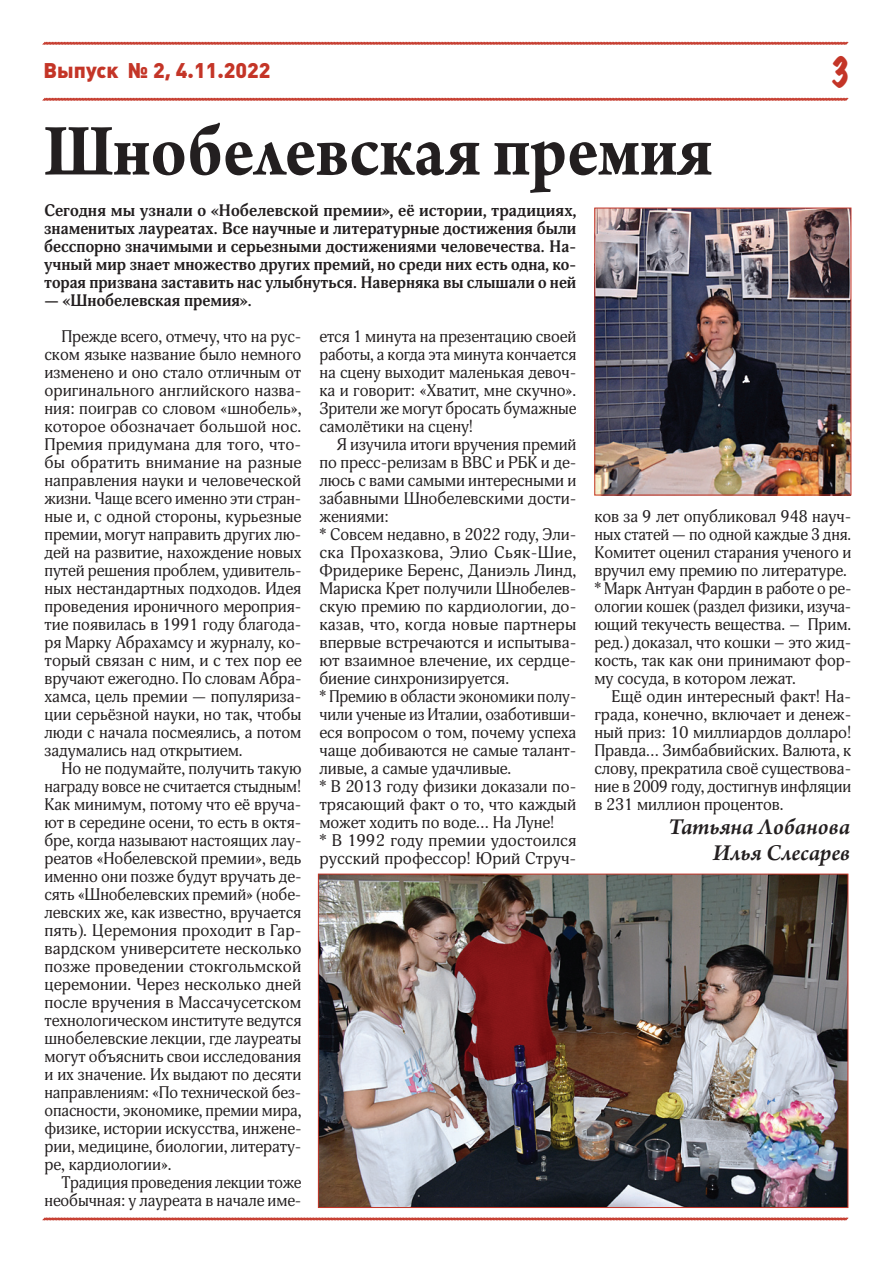
<style>
.page{position:relative;width:893px;height:1263px;background:#fff}
.page>*{position:absolute;margin:0;border:0;box-sizing:border-box;transform-origin:0 0}
.t1{font:700 78px "Arno Pro";color:#231f20;scale:.9 1}
.t2{font:expanded 35.85px "Marker Felt";color:#c43527;scale:.87 1}
.t3{font:italic 600 24px/25.5px "Arno Pro";letter-spacing:-.005em;color:#231f20;text-align:right}
.t4{font:900 21px "Plumb";color:#c43527}
.t5{font:16.5px/18px "Adonis";color:#231f20;text-align:justify}
.t6{font:700 16.5px/18px "Adonis";color:#231f20;text-align:justify}
</style>
<div class="page">
<svg style="left:42px;top:41px;width:807px;height:4px;background:#da827a"></svg>
<svg style="left:42px;top:97px;width:807px;height:4px;background:#da827a"></svg>
<svg style="left:42px;top:1217px;width:807px;height:4px;background:#da827a"></svg>
<img style="left:320px;top:876px;width:526px;height:330px">
<img style="left:596px;top:210px;width:253px;height:283px">
<div style="left:594px;top:208px;width:257px;height:287px;border:1px solid #c43527"></div>
<p class="t4" style="left:44px;top:59px;width:228px">Выпуск № 2, 4.11.2022</p>
<h2 class="t2" style="left:830px;top:46px;width:25px">3</h2>
<h1 class="t1" style="left:44px;top:106px;width:744px">Шнобелевская премия</h1>
<p class="t6" style="left:44px;top:202px;width:534px">Сегодня мы узнали о «Нобелевской премии», её истории, традициях, знаменитых лауреатах. Все научные и литературные достижения были бесспорно значимыми и серьезными достижениями человечества. На&shy;учный мир знает множество других премий, но среди них есть одна, ко&shy;торая призвана заставить нас улыбнуться. Наверняка вы слышали о ней</p>
<p class="t6" style="left:44px;top:292px;width:209px">— «Шнобелевская премия».</p>
<p class="t5" style="left:44px;top:328px;width:259px;text-indent:17px">Прежде всего, отмечу, что на рус&shy;ском языке название было немного изменено и оно стало отличным от оригинального английского назва&shy;ния: поиграв со словом «шнобель», которое обозначает большой нос.<br>Премия придумана для того, что&shy;бы обратить внимание на разные направления науки и человеческой жизни. Чаще всего именно эти стран&shy;ные и, с одной стороны, курьезные премии, могут направить других лю&shy;дей на развитие, нахождение новых путей решения проблем, удивитель&shy;ных нестандартных подходов. Идея проведения ироничного мероприя&shy;тие появилась в 1991 году благода&shy;ря Марку Абрахамсу и журналу, ко&shy;торый связан с ним, и с тех пор ее вручают ежегодно. По словам Абра&shy;хамса, цель премии — популяриза&shy;ции серьёзной науки, но так, чтобы люди с начала посмеялись, а потом задумались над открытием.</p>
<p class="t5" style="left:44px;top:760px;width:259px;text-indent:17px">Но не подумайте, получить такую награду вовсе не считается стыдным!<br>Как минимум, потому что её вруча&shy;ют в середине осени, то есть в октя&shy;бре, когда называют настоящих лау&shy;реатов «Нобелевской премии», ведь именно они позже будут вручать де&shy;сять «Шнобелевских премий» (нобе&shy;левских же, как известно, вручается пять). Церемония проходит в Гар&shy;вардском университете несколько позже проведении стокгольмской церемонии. Через несколько дней после вручения в Массачусетском технологическом институте ведутся шнобелевские лекции, где лауреаты могут объяснить свои исследования и их значение. Их выдают по десяти направлениям: «По технической без&shy;опасности, экономике, премии мира, физике, истории искусства, инжене&shy;рии, медицине, биологии, литерату&shy;ре, кардиологии».</p>
<p class="t5" style="left:44px;top:1174px;width:259px;text-align:right">Традиция проведения лекции тоже необычная: у лауреата в начале име-</p>
<p class="t5" style="left:319px;top:328px;width:258px">ется 1 минута на презентацию своей работы, а когда эта минута кончается на сцену выходит маленькая девоч&shy;ка и говорит: «Хватит, мне скучно».<br>Зрители же могут бросать бумажные самолётики на сцену!</p>
<p class="t5" style="left:319px;top:436px;width:259px;text-align:left;text-indent:17px">Я изучила итоги вручения премий по пресс-релизам в BBC и РБК и де&shy;люсь с вами самыми интересными и забавными Шнобелевскими дости&shy;жениями:<br>* Совсем недавно, в 2022 году, Эли&shy;ска Прохазкова, Элио Сьяк-Шие,<br>Фридерике Беренс, Даниэль Линд,<br>Мариска Крет получили Шнобелев&shy;скую премию по кардиологии, до&shy;казав, что, когда новые партнеры впервые встречаются и испытыва&shy;ют взаимное влечение, их сердце&shy;биение синхронизируется.<br>* Премию в области экономики полу&shy;чили ученые из Италии, озаботивши&shy;еся вопросом о том, почему успеха чаще добиваются не самые талант&shy;ливые, а самые удачливые.<br>* В 2013 году физики доказали по&shy;трясающий факт о то, что каждый может ходить по воде… На Луне!<br>* В 1992 году премии удостоился русский профессор! Юрий Струч-</p>
<p class="t5" style="left:594px;top:508px;width:259px;text-align:left">ков за 9 лет опубликовал 948 науч&shy;ных статей — по одной каждые 3 дня.<br>Комитет оценил старания ученого и вручил ему премию по литературе. * Марк Антуан Фардин в работе о ре&shy;ологии кошек (раздел физики, изуча&shy;ющий текучесть вещества. – Прим. ред.) доказал, что кошки – это жид&shy;кость, так как они принимают фор&shy;му сосуда, в котором лежат.</p>
<p class="t5" style="left:594px;top:688px;width:258px;text-indent:17px">Ещё один интересный факт! На&shy;града, конечно, включает и денеж&shy;ный приз: 10 миллиардов долларо!<br>Правда… Зимбабвийских. Валюта, к слову, прекратила своё существова&shy;ние в 2009 году, достигнув инфляции в 231 миллион процентов.</p>
<h3 class="t3" style="left:669px;top:815px;width:183px">Татьяна Лобанова<br>Илья Слесарев</h3>
</div>
